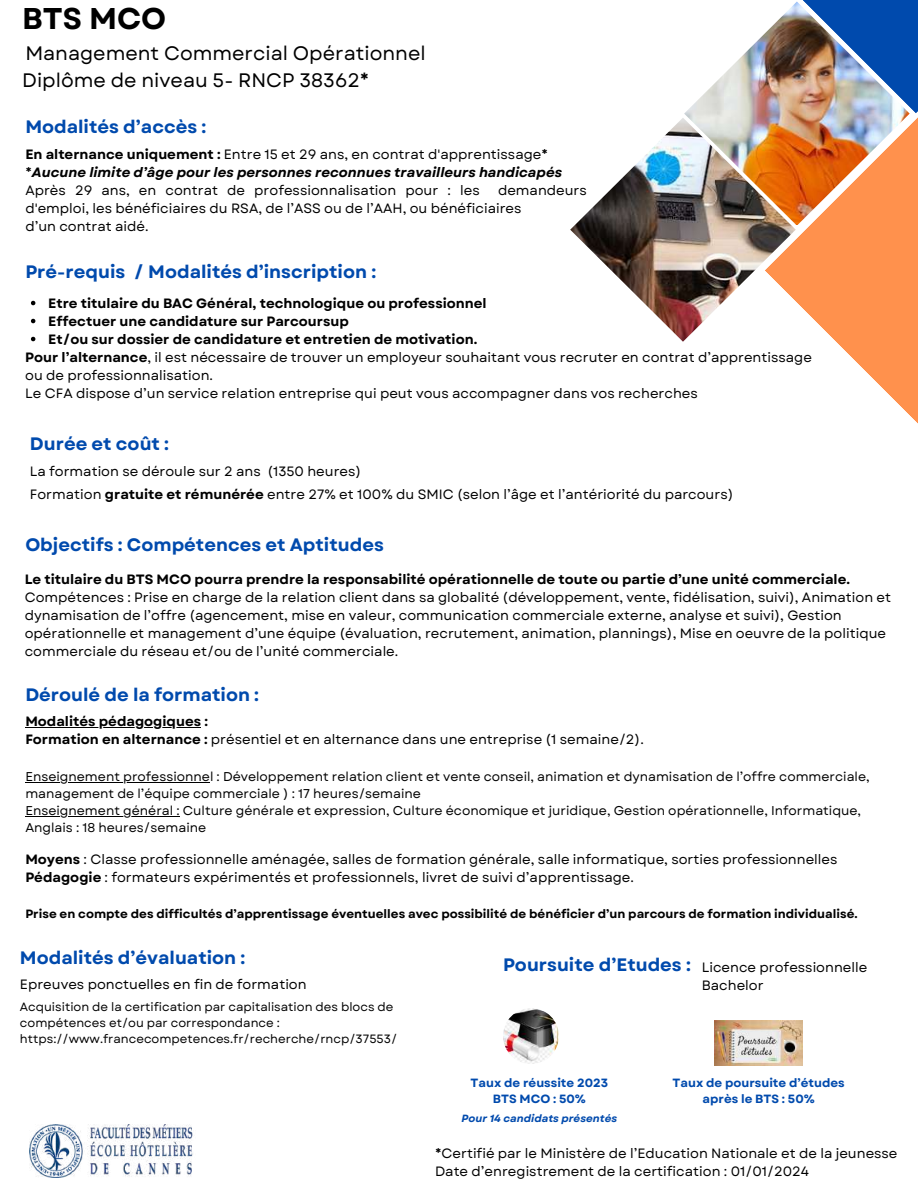
<style>
.page{position:relative;width:918px;height:1188px;background:#fff}
.page>*{position:absolute;margin:0;border:0;box-sizing:border-box;transform-origin:0 0}
.t1{font:700 30px "Garet";color:#000}
.t2{font:19.5px "Garet";color:#000}
.t3{font:700 18px "Garet";color:#004aad}
.t4{font:13.5px/18px "Garet";color:#000}
.t5{font:700 13.5px "Garet";color:#000}
.t6{font:12.75px/17px "Garet";color:#000}
.t7{font:12px/16px "Garet";color:#000}
.t8{font:700 12px "Garet";color:#000}
.t9{font:700 12px/15.9px "Garet";color:#004aad;text-align:center}
.t10{font:italic 700 10.5px "Garet";color:#004aad}
.s1{font-weight:700}
.s2{font-weight:700;font-style:italic}
.s3{font-weight:700;font-size:18px;color:#004aad}
</style>
<div class="page">
<svg style="left:796px;top:117px;width:122px;height:307px;fill:#ff914d"></svg>
<svg style="left:803px;top:0;width:115px;height:113px"></svg>
<img style="left:503px;top:1008px;width:56px;height:56px;border-radius:50%">
<img style="left:715px;top:1020px;width:88px;height:45px">
<svg style="left:31px;top:301px;width:4px;height:4px"></svg>
<svg style="left:31px;top:319px;width:4px;height:4px"></svg>
<svg style="left:31px;top:337px;width:4px;height:4px"></svg>
<img style="left:570px;top:118px;width:226px;height:224px">
<img style="left:684px;top:2px;width:226px;height:222px">
<hr style="left:25px;top:727px;width:176px;height:1px;background:#000">
<hr style="left:25px;top:782px;width:185px;height:1px;background:#000">
<hr style="left:25px;top:816px;width:155px;height:1px;background:#000">
<img style="left:30px;top:1125px;width:163px;height:53px">
<h1 class="t1" style="left:22px;top:-3px;width:146px">BTS MCO</h1>
<h2 class="t2" style="left:25px;top:39px;width:402px">Management Commercial Opérationnel</h2>
<h2 class="t2" style="left:22px;top:66px;width:349px">Diplôme de niveau 5- RNCP 38362*</h2>
<h3 class="t3" style="left:25px;top:113px;width:182px">Modalités d’accès :</h3>
<p class="t4" style="left:25px;top:145px;width:538px"><span class="s1">En alternance uniquement :</span> Entre 15 et 29 ans, en contrat d'apprentissage* *<span class="s2">Aucune limite d’âge pour les personnes reconnues travailleurs handicapés<br></span>Après 29 ans, en contrat de professionnalisation pour : les</p>
<p class="t4" style="left:25px;top:181px;width:563px;text-indent:473px">demandeurs d'emploi, les bénéficiaires du RSA, de l’ASS ou de l’AAH, ou bénéficiaires<br>d’un contrat aidé.</p>
<h3 class="t3" style="left:25px;top:259px;width:352px">Pré-requis / Modalités d’inscription :</h3>
<p class="t5" style="left:48px;top:293px;width:440px">Etre titulaire du BAC Général, technologique ou professionnel</p>
<p class="t5" style="left:48px;top:311px;width:302px">Effectuer une candidature sur Parcoursup</p>
<p class="t5" style="left:48px;top:329px;width:431px">Et/ou sur dossier de candidature et entretien de motivation.</p>
<p class="t4" style="left:25px;top:348px;width:788px"><span class="s1">Pour l’alternance</span>, il est nécessaire de trouver un employeur souhaitant vous recruter en contrat d’apprentissage</p>
<p class="t4" style="left:25px;top:366px;width:189px">ou de professionnalisation.</p>
<p class="t4" style="left:25px;top:384px;width:674px">Le CFA dispose d’un service relation entreprise qui peut vous accompagner dans vos recherches</p>
<h3 class="t3" style="left:30px;top:430px;width:141px">Durée et coût :</h3>
<p class="t4" style="left:30px;top:462px;width:333px">La formation se déroule sur 2 ans (1350 heures)</p>
<p class="t4" style="left:30px;top:485px;width:705px">Formation <span class="s1">gratuite et rémunérée</span> entre 27% et 100% du SMIC (selon l’âge et l’antériorité du parcours)</p>
<h3 class="t3" style="left:25px;top:532px;width:360px">Objectifs : Compétences et Aptitudes</h3>
<p class="t5" style="left:25px;top:569px;width:827px">Le titulaire du BTS MCO pourra prendre la responsabilité opérationnelle de toute ou partie d’une unité commerciale.</p>
<p class="t4" style="left:25px;top:588px;width:868px">Compétences : Prise en charge de la relation client dans sa globalité (développement, vente, fidélisation, suivi), Animation et dynamisation de l’offre (agencement, mise en valeur, communication commerciale externe, analyse et suivi), Gestion opérationnelle et management d’une équipe (évaluation, recrutement, animation, plannings), Mise en oeuvre de la politique commerciale du réseau et/ou de l’unité commerciale.</p>
<h3 class="t3" style="left:25px;top:682px;width:235px">Déroulé de la formation :</h3>
<p class="t4" style="left:25px;top:712px;width:620px"><span class="s1">Modalités pédagogiques :<br>Formation en alternance :</span> présentiel et en alternance dans une entreprise (1 semaine/2).</p>
<p class="t6" style="left:25px;top:768px;width:846px">Enseignement professionnel : Développement relation client et vente conseil, animation et dynamisation de l’offre commerciale, management de l’équipe commerciale ) : 17 heures/semaine<br>Enseignement général : Culture générale et expression, Culture économique et juridique, Gestion opérationnelle, Informatique, Anglais : 18 heures/semaine</p>
<p class="t4" style="left:25px;top:850px;width:814px"><span class="s1">Moyens</span> : Classe professionnelle aménagée, salles de formation générale, salle informatique, sorties professionnelles<br><span class="s1">Pédagogie</span> : formateurs expérimentés et professionnels, livret de suivi d’apprentissage.</p>
<p class="t8" style="left:25px;top:905px;width:834px">Prise en compte des difficultés d’apprentissage éventuelles avec possibilité de bénéficier d’un parcours de formation individualisé.</p>
<h3 class="t3" style="left:20px;top:945px;width:227px">Modalités d’évaluation :</h3>
<p class="t4" style="left:20px;top:975px;width:288px">Epreuves ponctuelles en fin de formation</p>
<p class="t7" style="left:20px;top:999px;width:379px">Acquisition de la certification par capitalisation des blocs de compétences et/ou par correspondance : https://www.francecompetences.fr/recherche/rncp/37553/</p>
<p class="t4" style="left:702px;top:958px;width:167px;text-indent:-199px"><span class="s3">Poursuite d’Etudes :</span> Licence professionnelle<br>Bachelor</p>
<p class="t9" style="left:471px;top:1075px;width:139px">Taux de réussite 2023<br>BTS MCO : 50%</p>
<p class="t10" style="left:462px;top:1111px;width:157px">Pour 14 candidats présentés</p>
<p class="t9" style="left:673px;top:1075px;width:174px">Taux de poursuite d’études après le BTS : 50%</p>
<p class="t4" style="left:435px;top:1144px;width:464px">*Certifié par le Ministère de l’Education Nationale et de la jeunesse<br>Date d’enregistrement de la certification : 01/01/2024</p>
</div>
